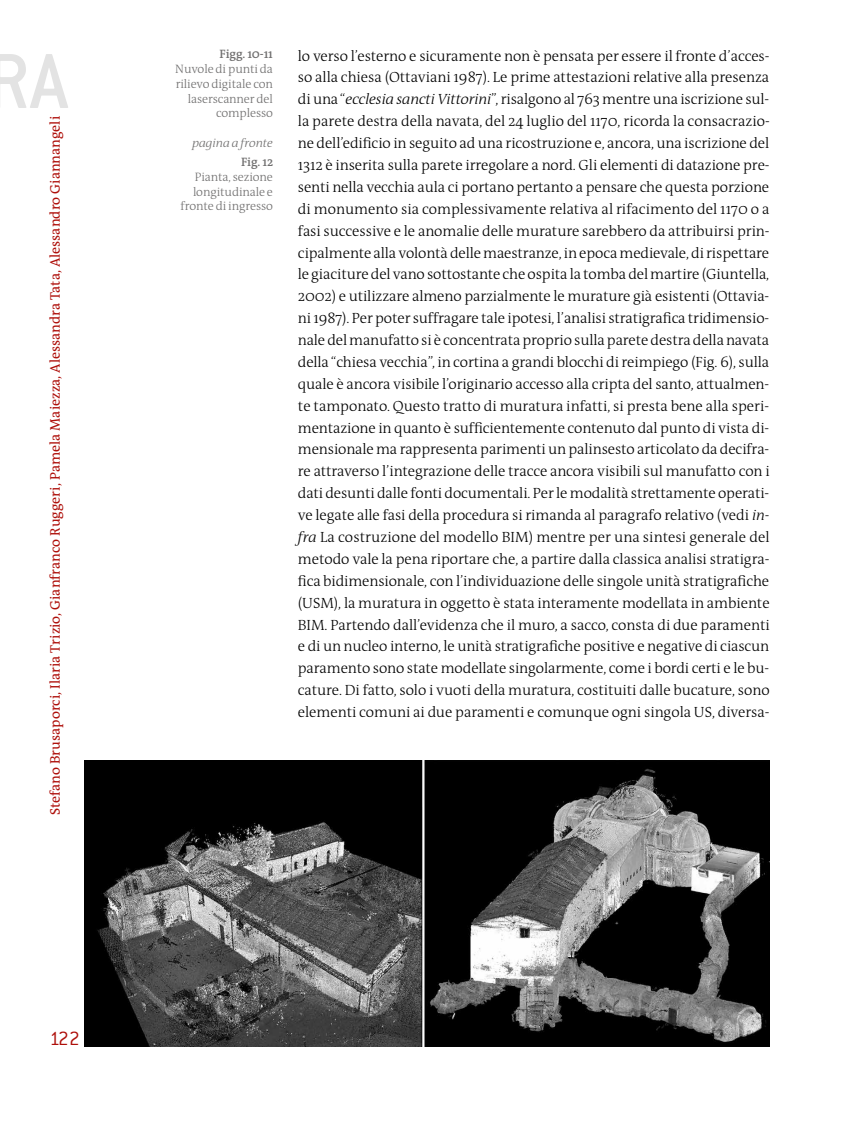
<style>
.page{position:relative;width:844px;height:1141px;background:#fff}
.page>*{position:absolute;margin:0;border:0;box-sizing:border-box;transform-origin:0 0}
.t1{font:500 85.58px "Conduit ITC";color:#e3e3e3}
.t2{font:300 21px "Conduit ITC";color:#ae0f0a}
.t3{font:300 14.88px/21.9px "The Antiqua B3";letter-spacing:-.005em;color:#000;text-align:justify}
.t4{font:14px "The Antiqua B5";color:#ae0f0a}
.t5{font:300 12.25px/14.7px "The Antiqua B3";letter-spacing:-.01em;color:#706f6f;text-align:right}
.t6{font:600 12.25px "The Antiqua B6";letter-spacing:-.01em;color:#706f6f}
.t7{font:italic 300 12.25px "The Antiqua B3 i";letter-spacing:-.01em;color:#706f6f}
.s1{font-family:"The Antiqua B3 i";font-style:italic}
</style>
<div class="page">
<img style="left:84px;top:761px;width:685px;height:286px">
<h1 class="t1" style="left:-14px;top:33px;width:84px">RA</h1>
<p class="t4" style="left:48px;top:815px;width:701px;rotate:-90deg">Stefano Brusaporci, Ilaria Trizio, Gianfranco Ruggeri, Pamela Maiezza, Alessandra Tata, Alessandro Giannangeli</p>
<h2 class="t2" style="left:50px;top:1027px;width:32px">122</h2>
<p class="t6" style="left:219px;top:48px;width:55px">Figg. 10-11</p>
<p class="t5" style="left:175px;top:62px;width:99px">Nuvole di punti da rilievo digitale con laserscanner del complesso</p>
<p class="t7" style="left:192px;top:136px;width:82px">pagina a fronte</p>
<p class="t6" style="left:241px;top:156px;width:33px">Fig. 12</p>
<p class="t5" style="left:180px;top:170px;width:94px">Pianta, sezione longitudinale e fronte di ingresso</p>
<p class="t3" style="left:298px;top:45px;width:473px">lo verso l’esterno e sicuramente non è pensata per essere il fronte d’acces&shy;so alla chiesa (Ottaviani 1987). Le prime attestazioni relative alla presenza di una “<span class="s1">ecclesia sancti Vittorini</span>”, risalgono al 763 mentre una iscrizione sul&shy;la parete destra della navata, del 24 luglio del 1170, ricorda la consacrazio&shy;ne dell’edificio in seguito ad una ricostruzione e, ancora, una iscrizione del 1312 è inserita sulla parete irregolare a nord. Gli elementi di datazione pre&shy;senti nella vecchia aula ci portano pertanto a pensare che questa porzione di monumento sia complessivamente relativa al rifacimento del 1170 o a fasi successive e le anomalie delle murature sarebbero da attribuirsi prin&shy;cipalmente alla volontà delle maestranze, in epoca medievale, di rispettare le giaciture del vano sottostante che ospita la tomba del martire (Giuntella, 2002) e utilizzare almeno parzialmente le murature già esistenti (Ottavia&shy;ni 1987). Per poter suffragare tale ipotesi, l’analisi stratigrafica tridimensio&shy;nale del manufatto si è concentrata proprio sulla parete destra della navata della “chiesa vecchia”, in cortina a grandi blocchi di reimpiego (Fig. 6), sulla quale è ancora visibile l’originario accesso alla cripta del santo, attualmen&shy;te tamponato. Questo tratto di muratura infatti, si presta bene alla speri&shy;mentazione in quanto è sufficientemente contenuto dal punto di vista di&shy;mensionale ma rappresenta parimenti un palinsesto articolato da decifra&shy;re attraverso l’integrazione delle tracce ancora visibili sul manufatto con i dati desunti dalle fonti documentali. Per le modalità strettamente operati&shy;ve legate alle fasi della procedura si rimanda al paragrafo relativo (vedi <span class="s1">in&shy;fra</span> La costruzione del modello BIM) mentre per una sintesi generale del metodo vale la pena riportare che, a partire dalla classica analisi stratigra&shy;fica bidimensionale, con l’individuazione delle singole unità stratigrafiche (USM), la muratura in oggetto è stata interamente modellata in ambiente BIM. Partendo dall’evidenza che il muro, a sacco, consta di due paramenti e di un nucleo interno, le unità stratigrafiche positive e negative di ciascun paramento sono state modellate singolarmente, come i bordi certi e le bu&shy;cature. Di fatto, solo i vuoti della muratura, costituiti dalle bucature, sono elementi comuni ai due paramenti e comunque ogni singola US, diversa-</p>
</div>
